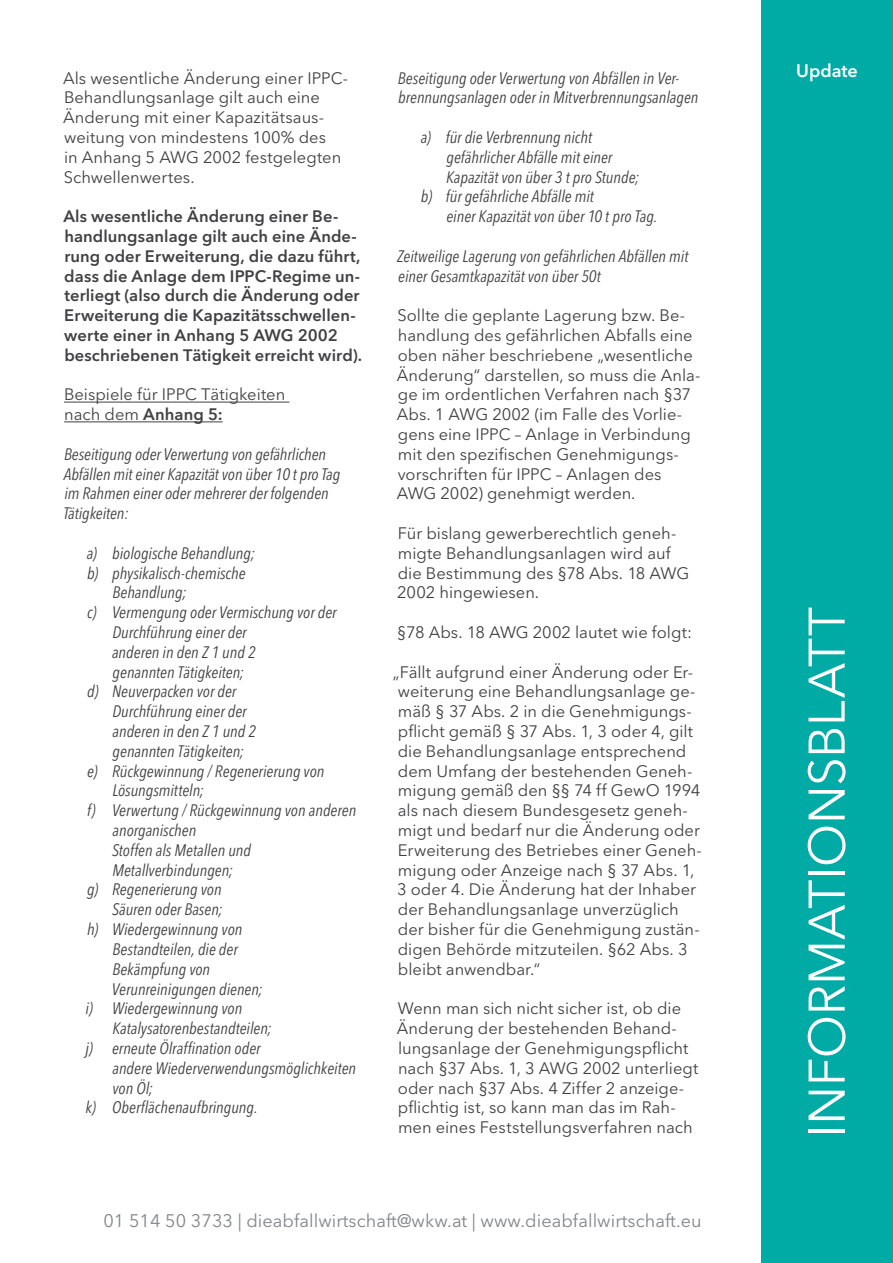
<style>
.page{position:relative;width:893px;height:1263px;background:#fff}
.page>*{position:absolute;margin:0;border:0;box-sizing:border-box;transform-origin:0 0}
.t1{font:51px "Avenir Next LT Pro";letter-spacing:-.01em;color:#fff}
.t2{font:18px "Avenir Next LT Pro";letter-spacing:.005em;color:#838588}
.t3{font:600 18px "Avenir Next LT Pro";letter-spacing:-.005em;color:#fff}
.t4{font:16.5px/19.8px "Avenir Next LT Pro";color:#414042}
.t5{font:italic condensed 16.5px/19.8px "Avenir Next LT Pro";color:#414042}
.t6{font:600 16.5px/19.8px "Avenir Next LT Pro";letter-spacing:.005em;color:#414042}
.s1{font-weight:600}
</style>
<div class="page">
<hr style="left:64px;top:402px;width:225px;height:1px;background:#414042">
<hr style="left:64px;top:421px;width:159px;height:1px;background:#414042">
<div style="left:761px;top:0;width:132px;height:1263px;background:#00aaa5"></div>
<p class="t4" style="left:63px;top:68px;width:286px">Als wesentliche Änderung einer IPPC-<br>Behandlungsanlage gilt auch eine<br>Änderung mit einer Kapazitätsaus&shy;weitung von mindestens 100% des<br>in Anhang 5 AWG 2002 festgelegten<br>Schwellenwertes.</p>
<p class="t6" style="left:63px;top:206px;width:300px">Als wesentliche Änderung einer Be&shy;handlungsanlage gilt auch eine Ände&shy;rung oder Erweiterung, die dazu führt, dass die Anlage dem IPPC-Regime un&shy;terliegt (also durch die Änderung oder Erweiterung die Kapazitätsschwellen&shy;werte einer in Anhang 5 AWG 2002 beschriebenen Tätigkeit erreicht wird).</p>
<p class="t4" style="left:64px;top:385px;width:223px">Beispiele für IPPC Tätigkeiten nach dem <span class="s1">Anhang 5:</span></p>
<p class="t5" style="left:63px;top:444px;width:278px">Beseitigung oder Verwertung von gefährlichen Abfällen mit einer Kapazität von über 10 t pro Tag im Rahmen einer oder mehrerer der folgenden Tätigkeiten:</p>
<p class="t5" style="left:87px;top:543px;width:170px">a) biologische Behandlung;</p>
<p class="t5" style="left:87px;top:563px;width:160px">b) physikalisch-chemische</p>
<p class="t5" style="left:112px;top:583px;width:76px">Behandlung;</p>
<p class="t5" style="left:87px;top:602px;width:251px">c) Vermengung oder Vermischung vor der</p>
<p class="t5" style="left:112px;top:622px;width:136px">Durchführung einer der</p>
<p class="t5" style="left:112px;top:642px;width:145px">anderen in den Z 1 und 2</p>
<p class="t5" style="left:113px;top:662px;width:133px">genannten Tätigkeiten;</p>
<p class="t5" style="left:87px;top:682px;width:151px">d) Neuverpacken vor der</p>
<p class="t5" style="left:112px;top:701px;width:136px">Durchführung einer der</p>
<p class="t5" style="left:112px;top:721px;width:145px">anderen in den Z 1 und 2</p>
<p class="t5" style="left:113px;top:741px;width:133px">genannten Tätigkeiten;</p>
<p class="t5" style="left:87px;top:761px;width:239px">e) Rückgewinnung / Regenerierung von</p>
<p class="t5" style="left:112px;top:781px;width:93px">Lösungsmitteln;</p>
<p class="t5" style="left:87px;top:800px;width:271px">f) Verwertung / Rückgewinnung von anderen</p>
<p class="t5" style="left:112px;top:820px;width:86px">anorganischen</p>
<p class="t5" style="left:112px;top:840px;width:141px">Stoffen als Metallen und</p>
<p class="t5" style="left:112px;top:860px;width:122px">Metallverbindungen;</p>
<p class="t5" style="left:87px;top:880px;width:136px">g) Regenerierung von</p>
<p class="t5" style="left:112px;top:899px;width:112px">Säuren oder Basen;</p>
<p class="t5" style="left:87px;top:919px;width:157px">h) Wiedergewinnung von</p>
<p class="t5" style="left:112px;top:939px;width:127px">Bestandteilen, die der</p>
<p class="t5" style="left:112px;top:959px;width:99px">Bekämpfung von</p>
<p class="t5" style="left:112px;top:979px;width:152px">Verunreinigungen dienen;</p>
<p class="t5" style="left:86px;top:998px;width:158px">i) Wiedergewinnung von</p>
<p class="t5" style="left:112px;top:1018px;width:161px">Katalysatorenbestandteilen;</p>
<p class="t5" style="left:86px;top:1038px;width:177px">j) erneute Ölraffination oder</p>
<p class="t5" style="left:112px;top:1058px;width:245px">andere Wiederverwendungsmöglichkeiten</p>
<p class="t5" style="left:113px;top:1078px;width:42px">von Öl;</p>
<p class="t5" style="left:86px;top:1097px;width:173px">k) Oberflächenaufbringung.</p>
<p class="t5" style="left:398px;top:68px;width:302px">Beseitigung oder Verwertung von Abfällen in Ver&shy;brennungsanlagen oder in Mitverbrennungsanlagen</p>
<p class="t5" style="left:421px;top:127px;width:173px">a) für die Verbrennung nicht</p>
<p class="t5" style="left:446px;top:147px;width:167px">gefährlicher Abfälle mit einer</p>
<p class="t5" style="left:446px;top:167px;width:195px">Kapazität von über 3 t pro Stunde;</p>
<p class="t5" style="left:421px;top:187px;width:175px">b) für gefährliche Abfälle mit</p>
<p class="t5" style="left:446px;top:206px;width:212px">einer Kapazität von über 10 t pro Tag.</p>
<p class="t5" style="left:397px;top:246px;width:293px">Zeitweilige Lagerung von gefährlichen Abfällen mit einer Gesamtkapazität von über 50t</p>
<p class="t4" style="left:397px;top:305px;width:305px">Sollte die geplante Lagerung bzw. Be&shy;handlung des gefährlichen Abfalls eine oben näher beschriebene „wesentliche Änderung“ darstellen, so muss die Anla&shy;ge im ordentlichen Verfahren nach §37<br>Abs. 1 AWG 2002 (im Falle des Vorlie&shy;gens eine IPPC – Anlage in Verbindung mit den spezifischen Genehmigungs&shy;vorschriften für IPPC – Anlagen des AWG 2002) genehmigt werden.</p>
<p class="t4" style="left:397px;top:523px;width:293px">Für bislang gewerberechtlich geneh&shy;migte Behandlungsanlagen wird auf die Bestimmung des §78 Abs. 18 AWG<br>2002 hingewiesen.</p>
<p class="t4" style="left:397px;top:622px;width:296px">§78 Abs. 18 AWG 2002 lautet wie folgt:</p>
<p class="t4" style="left:393px;top:662px;width:310px">„Fällt aufgrund einer Änderung oder Er&shy;weiterung eine Behandlungsanlage ge&shy;mäß § 37 Abs. 2 in die Genehmigungs&shy;pflicht gemäß § 37 Abs. 1, 3 oder 4, gilt die Behandlungsanlage entsprechend dem Umfang der bestehenden Geneh&shy;migung gemäß den §§ 74 ff GewO 1994 als nach diesem Bundesgesetz geneh&shy;migt und bedarf nur die Änderung oder Erweiterung des Betriebes einer Geneh&shy;migung oder Anzeige nach § 37 Abs. 1, 3 oder 4. Die Änderung hat der Inhaber der Behandlungsanlage unverzüglich der bisher für die Genehmigung zustän&shy;digen Behörde mitzuteilen. §62 Abs. 3 bleibt anwendbar.“</p>
<p class="t4" style="left:397px;top:998px;width:303px">Wenn man sich nicht sicher ist, ob die Änderung der bestehenden Behand&shy;lungsanlage der Genehmigungspflicht nach §37 Abs. 1, 3 AWG 2002 unterliegt oder nach §37 Abs. 4 Ziffer 2 anzeige&shy;pflichtig ist, so kann man das im Rah&shy;men eines Feststellungsverfahren nach</p>
<p class="t2" style="left:103px;top:1209px;width:600px">01 514 50 3733 | dieabfallwirtschaft@wkw.at | www.dieabfallwirtschaft.eu</p>
<p class="t3" style="left:796px;top:60px;width:63px">Update</p>
<h1 class="t1" style="left:796px;top:1137px;width:532px;rotate:-90deg">INFORMATIONSBLATT</h1>
</div>
